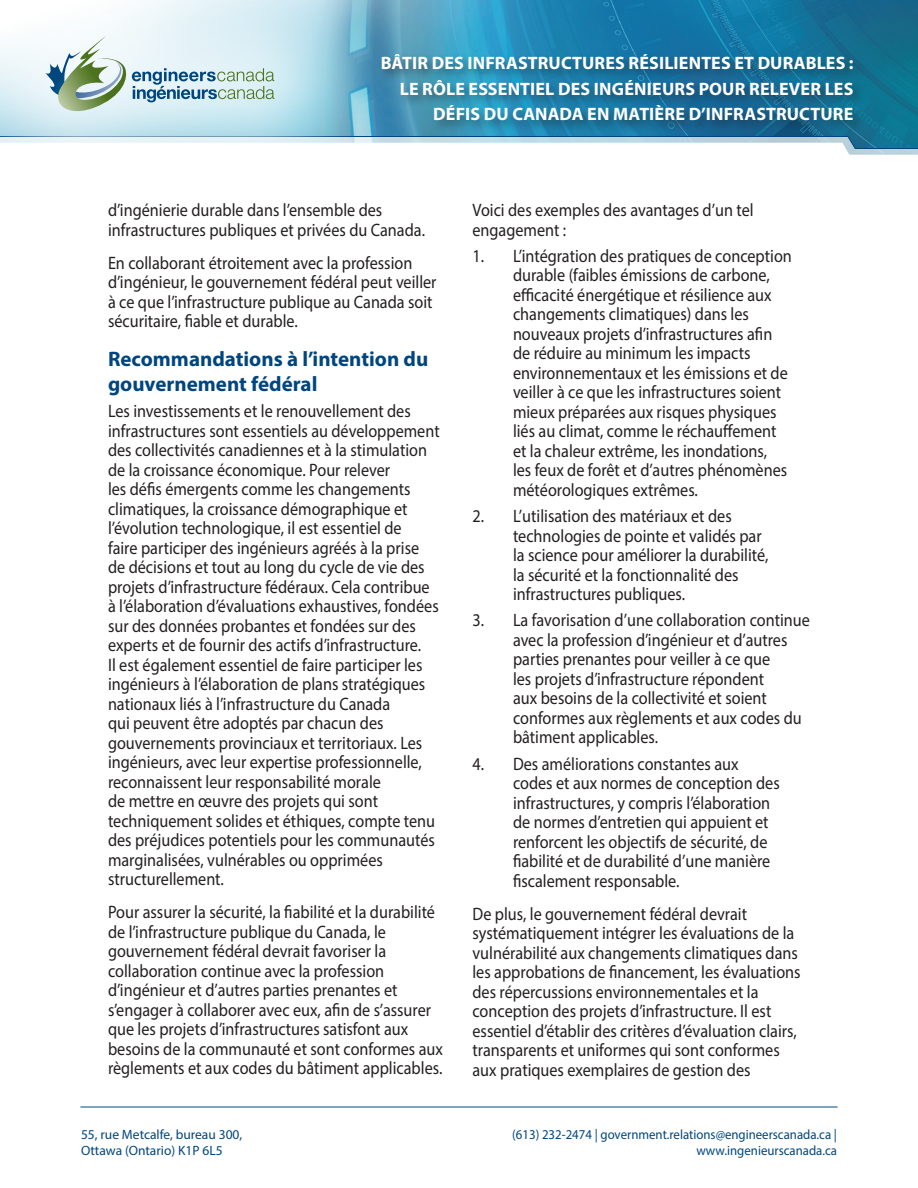
<style>
.page{position:relative;width:918px;height:1188px;background:#fff}
.page>*{position:absolute;margin:0;border:0;box-sizing:border-box;transform-origin:0 0}
.Title_1{font:700 21px/25.2px "Myriad Pro";color:#00467e}
.Body{font:18px/19.5px "Myriad Pro";color:#231f20;scale:.9 1}
.Number_List{font:18px/19.5px "Myriad Pro";color:#231f20;scale:.9 1}
.t1{font:700 18px/25.5px "Myriad Pro";letter-spacing:.01em;color:#fff;text-align:right}
.t2{font:13.5px/16.2px "Myriad Pro";color:#00467e;text-align:right;scale:.95 1}
.t3{font:13.5px/16.2px "Myriad Pro";color:#00467e}
</style>
<div class="page">
<img style="left:80px;top:0;width:838px;height:1107px">
<svg style="left:80px;top:176px;width:795px;height:80px"></svg>
<svg style="left:850px;top:235px;width:68px;height:117px"></svg>
<svg style="left:382px;top:136px;width:536px;height:40px"></svg>
<div style="left:0;top:0;width:382px;height:219px;background:#fff;opacity:.75"></div>
<svg style="left:45px;top:36px;width:229px;height:78px;background:#c3d8d9"></svg>
<hr style="left:80px;top:1107px;width:758px;height:1px;background:#00467e">
<div style="left:378px;top:51px;width:488px;height:83px;background:#231f20;opacity:.52"></div>
<p class="t1" style="left:381px;top:50px;width:474px">BÂTIR DES INFRASTRUCTURES RÉSILIENTES ET DURABLES :<br>LE RÔLE ESSENTIEL DES INGÉNIEURS POUR RELEVER LES<br>DÉFIS DU CANADA EN MATIÈRE D’INFRASTRUCTURE</p>
<p class="Body" style="left:108px;top:200px;width:354px">d’ingénierie durable dans l’ensemble des infrastructures publiques et privées du Canada.</p>
<p class="Body" style="left:108px;top:252px;width:367px">En collaborant étroitement avec la profession d’ingénieur, le gouvernement fédéral peut veiller à ce que l’infrastructure publique au Canada soit sécuritaire, fiable et durable.</p>
<p class="Title_1" style="left:108px;top:345px;width:322px">Recommandations à l’intention du gouvernement fédéral</p>
<p class="Body" style="left:108px;top:401px;width:370px">Les investissements et le renouvellement des infrastructures sont essentiels au développement des collectivités canadiennes et à la stimulation de la croissance économique. Pour relever<br>les défis émergents comme les changements climatiques, la croissance démographique et l’évolution technologique, il est essentiel de<br>faire participer des ingénieurs agréés à la prise de décisions et tout au long du cycle de vie des projets d’infrastructure fédéraux. Cela contribue à l’élaboration d’évaluations exhaustives, fondées sur des données probantes et fondées sur des experts et de fournir des actifs d’infrastructure.<br>Il est également essentiel de faire participer les ingénieurs à l’élaboration de plans stratégiques nationaux liés à l’infrastructure du Canada<br>qui peuvent être adoptés par chacun des gouvernements provinciaux et territoriaux. Les ingénieurs, avec leur expertise professionnelle, reconnaissent leur responsabilité morale<br>de mettre en œuvre des projets qui sont techniquement solides et éthiques, compte tenu des préjudices potentiels pour les communautés marginalisées, vulnérables ou opprimées structurellement.</p>
<p class="Body" style="left:108px;top:902px;width:374px">Pour assurer la sécurité, la fiabilité et la durabilité de l’infrastructure publique du Canada, le gouvernement fédéral devrait favoriser la collaboration continue avec la profession d’ingénieur et d’autres parties prenantes et s’engager à collaborer avec eux, afin de s’assurer que les projets d’infrastructures satisfont aux besoins de la communauté et sont conformes aux règlements et aux codes du bâtiment applicables.</p>
<p class="t3" style="left:81px;top:1126px;width:163px">55, rue Metcalfe, bureau 300,<br>Ottawa (Ontario) K1P 6L5</p>
<p class="Body" style="left:472px;top:200px;width:314px">Voici des exemples des avantages d’un tel engagement :</p>
<p class="Number_List" style="left:513px;top:246px;width:311px;text-indent:-40px">1. L’intégration des pratiques de conception durable (faibles émissions de carbone, efficacité énergétique et résilience aux changements climatiques) dans les nouveaux projets d’infrastructures afin de réduire au minimum les impacts environnementaux et les émissions et de veiller à ce que les infrastructures soient mieux préparées aux risques physiques liés au climat, comme le réchauffement et la chaleur extrême, les inondations,<br>les feux de forêt et d’autres phénomènes météorologiques extrêmes.</p>
<p class="Number_List" style="left:513px;top:506px;width:285px;text-indent:-40px">2. L’utilisation des matériaux et des technologies de pointe et validés par la science pour améliorer la durabilité, la sécurité et la fonctionnalité des infrastructures publiques.</p>
<p class="Number_List" style="left:513px;top:610px;width:331px;text-indent:-40px">3. La favorisation d’une collaboration continue avec la profession d’ingénieur et d’autres parties prenantes pour veiller à ce que<br>les projets d’infrastructure répondent<br>aux besoins de la collectivité et soient conformes aux règlements et aux codes du bâtiment applicables.</p>
<p class="Number_List" style="left:513px;top:753px;width:298px;text-indent:-40px">4. Des améliorations constantes aux codes et aux normes de conception des infrastructures, y compris l’élaboration de normes d’entretien qui appuient et renforcent les objectifs de sécurité, de fiabilité et de durabilité d’une manière fiscalement responsable.</p>
<p class="Body" style="left:472px;top:903px;width:366px">De plus, le gouvernement fédéral devrait systématiquement intégrer les évaluations de la vulnérabilité aux changements climatiques dans les approbations de financement, les évaluations des répercussions environnementales et la conception des projets d’infrastructure. Il est essentiel d’établir des critères d’évaluation clairs, transparents et uniformes qui sont conformes aux pratiques exemplaires de gestion des</p>
<p class="t2" style="left:512px;top:1126px;width:343px">(613) 232-2474 | government.relations@engineerscanada.ca | www.ingenieurscanada.ca</p>
</div>
